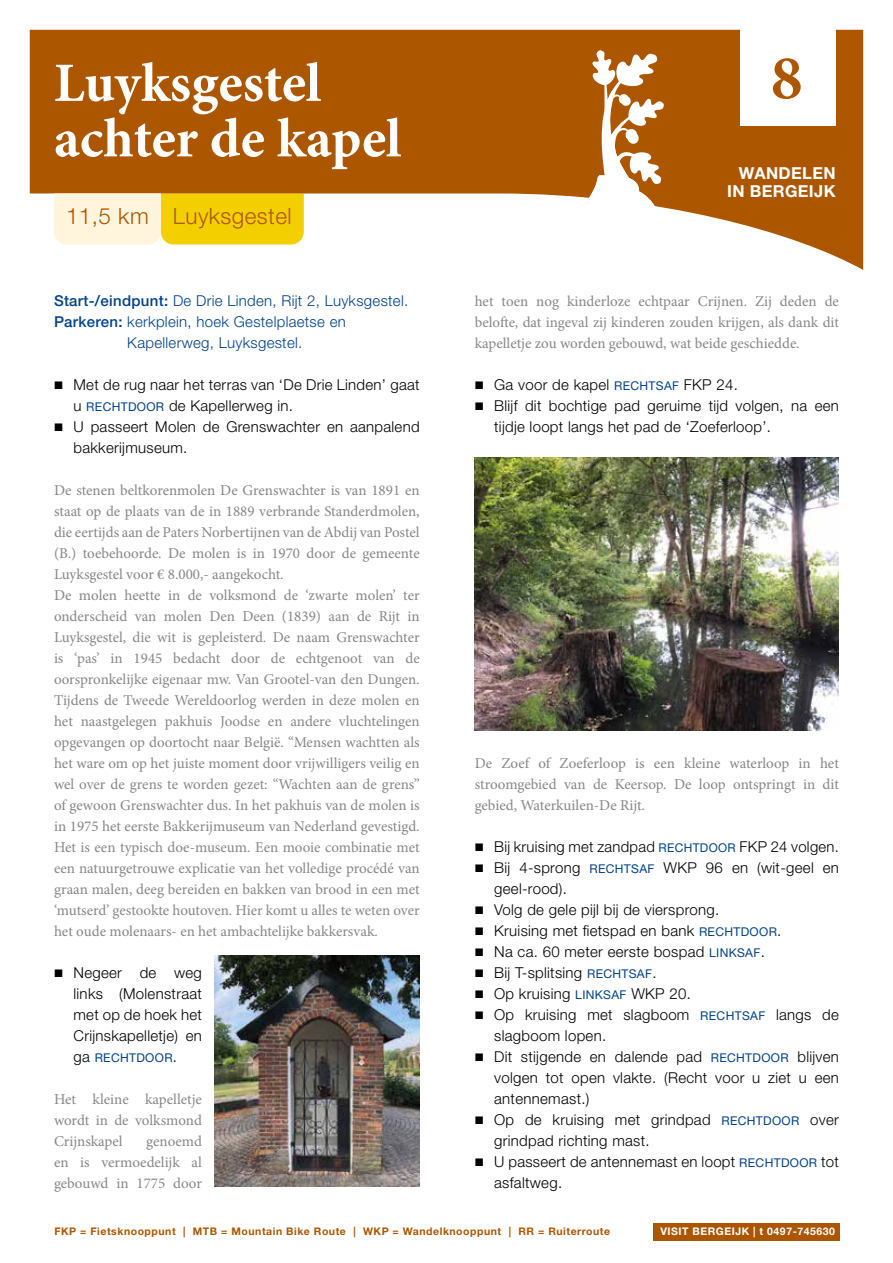
<style>
.page{position:relative;width:893px;height:1263px;background:#fff}
.page>*{position:absolute;margin:0;border:0;box-sizing:border-box;transform-origin:0 0}
.t1{font:700 63px "Minion Pro";color:#ad5600}
.t2{font:700 55.5px/55.5px "Minion Pro";color:#fff}
.t3{font:300 22.5px "Helvetica Neue LT Std";letter-spacing:.02em;color:#ad5600}
.t4{font:700 16.5px/18px "Helvetica Neue LT Std";letter-spacing:.02em;color:#fff;text-align:right}
.t5{font:15px/21px "Minion Pro";color:#878787;text-align:justify}
.t6{font:300 15px/21px "Helvetica Neue LT Std";letter-spacing:.02em;color:#000}
.t7{font:300 15px "Helvetica Neue LT Std";letter-spacing:.02em;color:#004289}
.t8{font:12.15px "Helvetica Neue LT Std";letter-spacing:.03em;color:#004289}
.t9{font:700 10.5px "Helvetica Neue LT Std";letter-spacing:.05em;color:#ad5600}
.t10{font:700 10.5px "Helvetica Neue LT Std";letter-spacing:.05em;color:#fff}
.s1{font-weight:500}
.s2{font-family:"Work Sans";font-weight:400}
.s3{font-weight:400;font-size:12.15px;color:#004289}
.s4{font-weight:300;font-size:15px;color:#000}
</style>
<div class="page">
<div style="left:653px;top:1224px;width:187px;height:17px;background:#ad5600"></div>
<svg style="left:30px;top:30px;width:833px;height:240px;fill:#ad5600"></svg>
<svg style="left:584px;top:50px;width:80px;height:158px"></svg>
<div style="left:740px;top:0;width:96px;height:125px;background:#fff"></div>
<svg style="left:54px;top:193px;width:250px;height:51px;background:#f8de5f"></svg>
<img style="left:215px;top:955px;width:205px;height:231px">
<img style="left:475px;top:457px;width:364px;height:273px">
<h2 class="t2" style="left:54px;top:55px;width:349px">Luyksgestel achter de kapel</h2>
<h3 class="t3" style="left:66px;top:202px;width:84px">11,5 km</h3>
<h3 class="t3" style="left:173px;top:202px;width:120px">Luyksgestel</h3>
<p class="t7" style="left:54px;top:291px;width:356px"><span class="s1">Start-/eindpunt:</span> De Drie Linden, Rijt 2, Luyksgestel.</p>
<p class="t7" style="left:54px;top:312px;width:293px"><span class="s1">Parkeren:</span> kerkplein, hoek Gestelplaetse en</p>
<p class="t7" style="left:127px;top:333px;width:177px">Kapellerweg, Luyksgestel.</p>
<p class="t6" style="left:74px;top:374px;width:348px;text-indent:-20px"><span class="s2">▪</span> Met de rug naar het terras van ‘De Drie Linden’ gaat u <span class="s3">RECHTDOOR</span> de Kapellerweg in.</p>
<p class="t6" style="left:74px;top:416px;width:348px;text-indent:-20px"><span class="s2">▪</span> U passeert Molen de Grenswachter en aanpalend bakkerijmuseum.</p>
<p class="t5" style="left:54px;top:480px;width:367px;text-align:left">De stenen beltkorenmolen De Grenswachter is van 1891 en staat op de plaats van de in 1889 verbrande Standerdmolen, die eertijds aan de Paters Norbertijnen van de Abdij van Postel (B.) toebehoorde. De molen is in 1970 door de gemeente Luyksgestel voor € 8.000,- aangekocht.<br>De molen heette in de volksmond de ‘zwarte molen’ ter onderscheid van molen Den Deen (1839) aan de Rijt in Luyksgestel, die wit is gepleisterd. De naam Grenswachter is ‘pas’ in 1945 bedacht door de echtgenoot van de oorspronkelijke eigenaar mw. Van Grootel-van den Dungen.<br>Tijdens de Tweede Wereldoorlog werden in deze molen en het naastgelegen pakhuis Joodse en andere vluchtelingen opgevangen op doortocht naar België. “Mensen wachtten als het ware om op het juiste moment door vrijwilligers veilig en wel over de grens te worden gezet: “Wachten aan de grens” of gewoon Grenswachter dus. In het pakhuis van de molen is in 1975 het eerste Bakkerijmuseum van Nederland gevestigd.<br>Het is een typisch doe-museum. Een mooie combinatie met een natuurgetrouwe explicatie van het volledige procédé van graan malen, deeg bereiden en bakken van brood in een met ‘mutserd’ gestookte houtoven. Hier komt u alles te weten over het oude molenaars- en het ambachtelijke bakkersvak.</p>
<p class="t6" style="left:74px;top:962px;width:130px;text-align:justify;text-indent:-20px"><span class="s2">▪</span> Negeer de weg links (Molenstraat met op de hoek het Crijnskapelletje) en</p>
<p class="t8" style="left:74px;top:1050px;width:105px"><span class="s4">ga</span> RECHTDOOR<span class="s4">.</span></p>
<p class="t5" style="left:54px;top:1089px;width:149px">Het kleine kapelletje wordt in de volksmond Crijnskapel</p>
<p class="t5" style="left:54px;top:1131px;width:149px;text-indent:92px">genoemd en is vermoedelijk al gebouwd in 1775 door</p>
<h1 class="t1" style="left:771px;top:34px;width:33px">8</h1>
<p class="t4" style="left:727px;top:164px;width:110px">WANDELEN<br>IN BERGEIJK</p>
<p class="t5" style="left:475px;top:291px;width:366px">het toen nog kinderloze echtpaar Crijnen. Zij deden de belofte, dat ingeval zij kinderen zouden krijgen, als dank dit kapelletje zou worden gebouwd, wat beide geschiedde.</p>
<p class="t6" style="left:475px;top:374px;width:265px"><span class="s2">▪</span> Ga voor de kapel <span class="s3">RECHTSAF</span> FKP 24.</p>
<p class="t6" style="left:494px;top:395px;width:346px;text-indent:-20px"><span class="s2">▪</span> Blijf dit bochtige pad geruime tijd volgen, na een tijdje loopt langs het pad de ‘Zoeferloop’.</p>
<p class="t5" style="left:475px;top:753px;width:366px">De Zoef of Zoeferloop is een kleine waterloop in het stroomgebied van de Keersop. De loop ontspringt in dit gebied, Waterkuilen-De Rijt.</p>
<p class="t6" style="left:475px;top:836px;width:366px"><span class="s2">▪</span> Bij kruising met zandpad <span class="s3">RECHTDOOR</span> FKP 24 volgen.</p>
<p class="t6" style="left:494px;top:857px;width:346px;text-indent:-20px"><span class="s2">▪</span> Bij 4-sprong <span class="s3">RECHTSAF</span> WKP 96 en (wit-geel en geel-rood).</p>
<p class="t6" style="left:475px;top:899px;width:246px"><span class="s2">▪</span> Volg de gele pijl bij de viersprong.</p>
<p class="t6" style="left:475px;top:920px;width:308px"><span class="s2">▪</span> Kruising met fietspad en bank <span class="s3">RECHTDOOR</span>.</p>
<p class="t6" style="left:475px;top:941px;width:292px"><span class="s2">▪</span> Na ca. 60 meter eerste bospad <span class="s3">LINKSAF</span>.</p>
<p class="t6" style="left:475px;top:962px;width:183px"><span class="s2">▪</span> Bij T-splitsing <span class="s3">RECHTSAF</span>.</p>
<p class="t6" style="left:475px;top:983px;width:218px"><span class="s2">▪</span> Op kruising <span class="s3">LINKSAF</span> WKP 20.</p>
<p class="t6" style="left:494px;top:1004px;width:346px;text-indent:-19px"><span class="s2">▪</span> Op kruising met slagboom <span class="s3">RECHTSAF</span> langs de slagboom lopen.</p>
<p class="t6" style="left:494px;top:1046px;width:346px;text-align:justify;text-indent:-20px"><span class="s2">▪</span> Dit stijgende en dalende pad <span class="s3">RECHTDOOR</span> blijven volgen tot open vlakte. (Recht voor u ziet u een antennemast.)</p>
<p class="t6" style="left:494px;top:1109px;width:346px;text-indent:-20px"><span class="s2">▪</span> Op de kruising met grindpad <span class="s3">RECHTDOOR</span> over grindpad richting mast.</p>
<p class="t6" style="left:494px;top:1151px;width:346px;text-indent:-19px"><span class="s2">▪</span> U passeert de antennemast en loopt <span class="s3">RECHTDOOR</span> tot asfaltweg.</p>
<p class="t9" style="left:54px;top:1225px;width:557px">FKP = Fietsknooppunt | MTB = Mountain Bike Route | WKP = Wandelknooppunt | RR = Ruiterroute</p>
<p class="t10" style="left:660px;top:1225px;width:176px">VISIT BERGEIJK | t 0497-745630</p>
</div>
